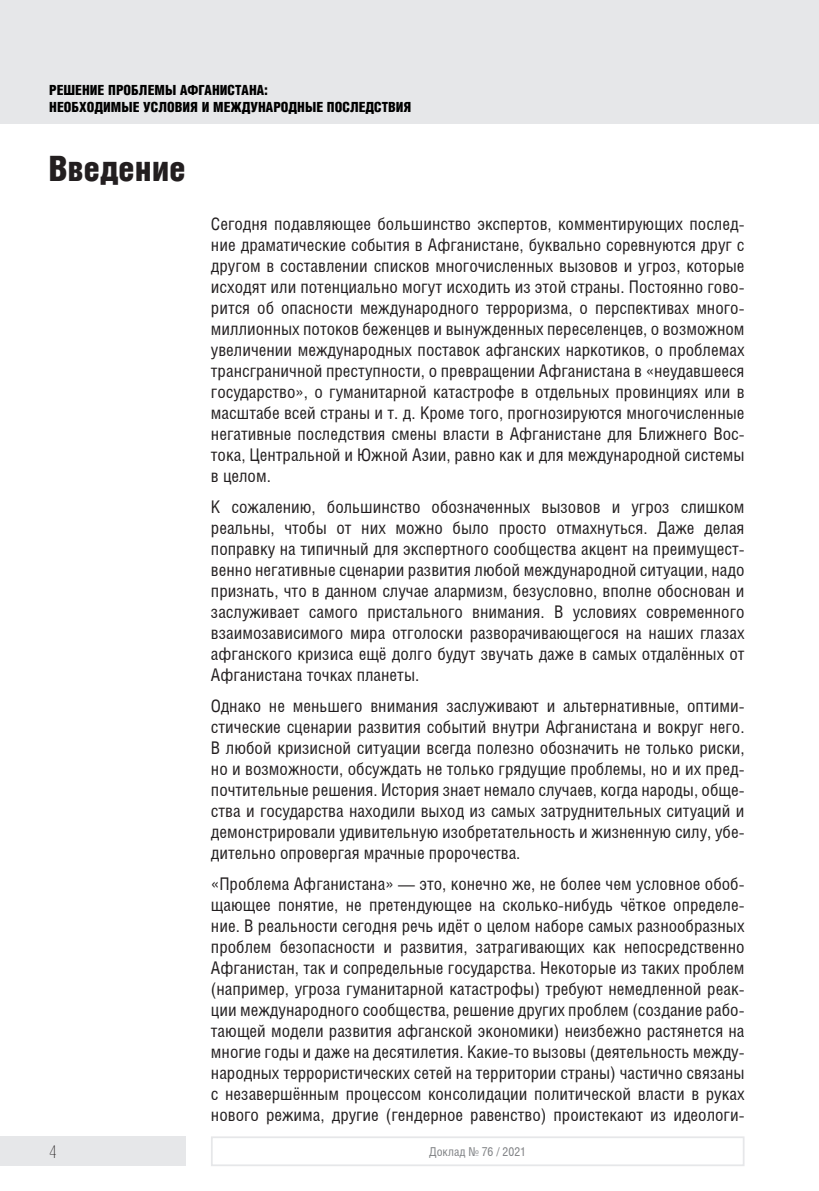
<style>
.page{position:relative;width:819px;height:1191px;background:#fff}
.page>*{position:absolute;margin:0;border:0;box-sizing:border-box;transform-origin:0 0}
.Название_материала{font:900 35px "Helios Cond";color:#231f20}
.Основной_текст{font:17.5px/21px "Helios Cond";color:#231f20;text-align:justify}
.t1{font:17.5px "Helios Cond Thin C";color:#231f20}
.t2{font:900 14px/17.5px "Helios Cond";color:#000}
.t3{font:12.25px "Helios Cond";color:#808285}
</style>
<div class="page">
<div style="left:0;top:0;width:819px;height:124px;background:#e6e7e9"></div>
<div style="left:0;top:1136px;width:186px;height:30px;background:#e6e7e9"></div>
<div style="left:211px;top:1136px;width:533px;height:30px;border:2px solid #e6e7e9"></div>
<p class="t2" style="left:49px;top:81px;width:364px">РЕШЕНИЕ ПРОБЛЕМЫ АФГАНИСТАНА:<br>НЕОБХОДИМЫЕ УСЛОВИЯ И МЕЖДУНАРОДНЫЕ ПОСЛЕДСТВИЯ</p>
<p class="Название_материала" style="left:49px;top:150px;width:139px">Введение</p>
<p class="Основной_текст" style="left:211px;top:212px;width:535px">Сегодня подавляющее большинство экспертов, комментирующих послед&shy;ние драматические события в Афганистане, буквально соревнуются друг с другом в составлении списков многочисленных вызовов и угроз, которые исходят или потенциально могут исходить из этой страны. Постоянно гово&shy;рится об опасности международного терроризма, о перспективах много&shy;миллионных потоков беженцев и вынужденных переселенцев, о возможном увеличении международных поставок афганских наркотиков, о проблемах трансграничной преступности, о превращении Афганистана в «неудавшееся государство», о гуманитарной катастрофе в отдельных провинциях или в масштабе всей страны и т. д. Кроме того, прогнозируются многочисленные негативные последствия смены власти в Афганистане для Ближнего Вос&shy;тока, Центральной и Южной Азии, равно как и для международной системы в целом.</p>
<p class="Основной_текст" style="left:211px;top:495px;width:535px">К сожалению, большинство обозначенных вызовов и угроз слишком реальны, чтобы от них можно было просто отмахнуться. Даже делая поправку на типичный для экспертного сообщества акцент на преимущест&shy;венно негативные сценарии развития любой международной ситуации, надо признать, что в данном случае алармизм, безусловно, вполне обоснован и заслуживает самого пристального внимания. В условиях современного взаимозависимого мира отголоски разворачивающегося на наших глазах афганского кризиса ещё долго будут звучать даже в самых отдалённых от Афганистана точках планеты.</p>
<p class="Основной_текст" style="left:211px;top:694px;width:535px">Однако не меньшего внимания заслуживают и альтернативные, оптими&shy;стические сценарии развития событий внутри Афганистана и вокруг него.<br>В любой кризисной ситуации всегда полезно обозначить не только риски, но и возможности, обсуждать не только грядущие проблемы, но и их пред&shy;почтительные решения. История знает немало случаев, когда народы, обще&shy;ства и государства находили выход из самых затруднительных ситуаций и демонстрировали удивительную изобретательность и жизненную силу, убе&shy;дительно опровергая мрачные пророчества.</p>
<p class="Основной_текст" style="left:211px;top:872px;width:535px">«Проблема Афганистана» — это, конечно же, не более чем условное обоб&shy;щающее понятие, не претендующее на сколько-нибудь чёткое определе&shy;ние. В реальности сегодня речь идёт о целом наборе самых разнообразных проблем безопасности и развития, затрагивающих как непосредственно Афганистан, так и сопредельные государства. Некоторые из таких проблем (например, угроза гуманитарной катастрофы) требуют немедленной реак&shy;ции международного сообщества, решение других проблем (создание рабо&shy;тающей модели развития афганской экономики) неизбежно растянется на многие годы и даже на десятилетия. Какие-то вызовы (деятельность между&shy;народных террористических сетей на территории страны) частично связаны с незавершённым процессом консолидации политической власти в руках нового режима, другие (гендерное равенство) проистекают из идеологи-</p>
<p class="t1" style="left:50px;top:1142px;width:9px">4</p>
<p class="t3" style="left:429px;top:1144px;width:98px">Доклад № 76 / 2021</p>
</div>
